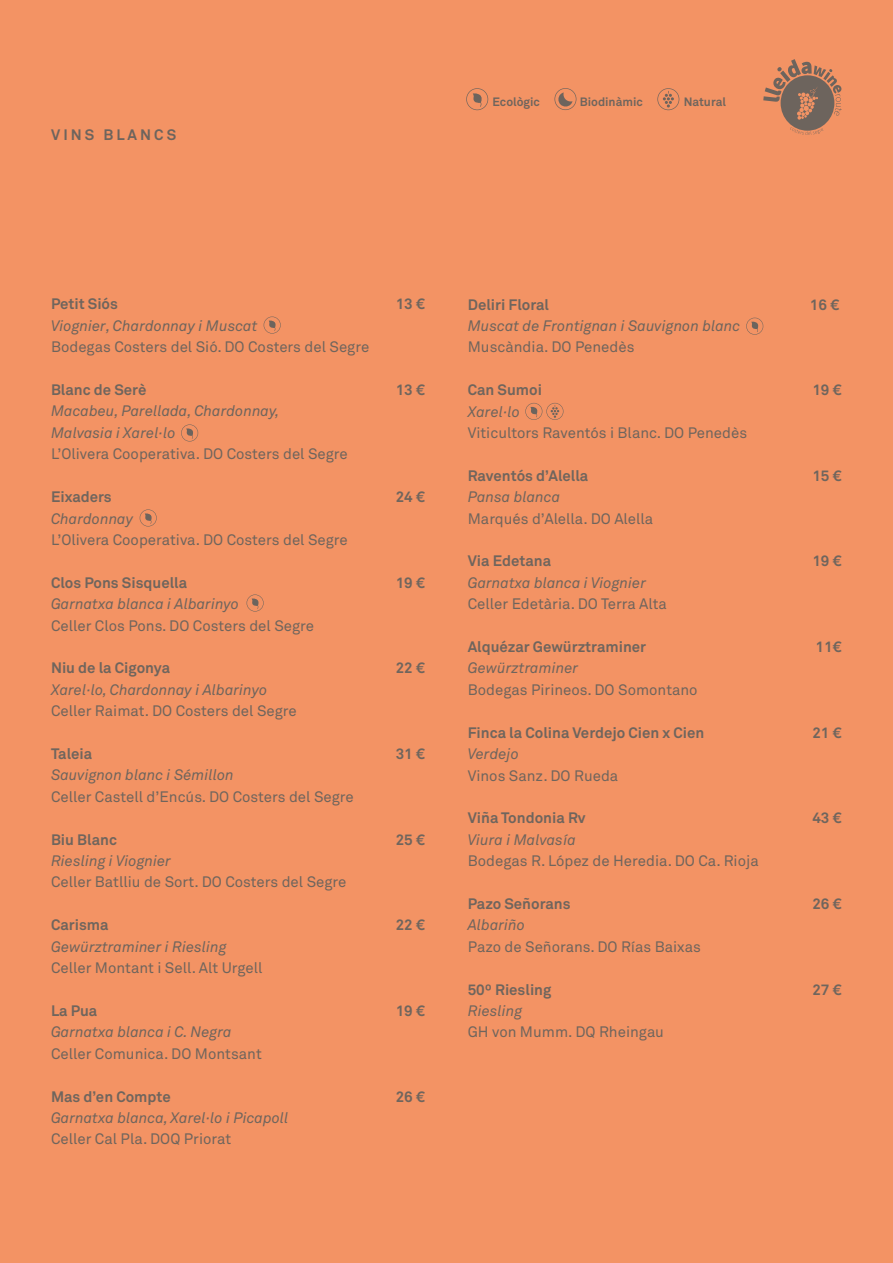
<style>
.page{position:relative;width:893px;height:1263px;background:#f39364}
.page>*{position:absolute;margin:0;border:0;box-sizing:border-box;transform-origin:0 0}
.t1{font:15px "Akkurat Pro";color:#6f655d}
.t2{font:italic 15px/21.5px "Akkurat Pro";color:#6f655d}
.t3{font:700 15px "Akkurat Pro";color:#6f655d}
.t4{font:700 15px "Akkurat Pro";letter-spacing:.2em;color:#6d645d}
.t5{font:700 12px "Akkurat Pro";color:#6f655d}
</style>
<div class="page">
<svg style="left:763px;top:59px;width:79px;height:76px"></svg>
<svg style="left:657px;top:88px;width:22px;height:22px"></svg>
<svg style="left:554px;top:88px;width:22px;height:22px"></svg>
<svg style="left:466px;top:88px;width:22px;height:22px"></svg>
<svg style="left:264px;top:317px;width:17px;height:17px"></svg>
<svg style="left:181px;top:424px;width:17px;height:17px"></svg>
<svg style="left:140px;top:509px;width:17px;height:17px"></svg>
<svg style="left:247px;top:594px;width:17px;height:17px"></svg>
<svg style="left:746px;top:318px;width:17px;height:17px"></svg>
<svg style="left:525px;top:403px;width:38px;height:17px"></svg>
<p class="t4" style="left:51px;top:125px;width:126px">VINS BLANCS</p>
<p class="t5" style="left:492px;top:95px;width:49px">Ecològic</p>
<p class="t5" style="left:580px;top:95px;width:65px">Biodinàmic</p>
<p class="t5" style="left:684px;top:95px;width:44px">Natural</p>
<p class="t3" style="left:51px;top:295px;width:68px">Petit Siós</p>
<p class="t3" style="left:396px;top:295px;width:31px">13 €</p>
<p class="t2" style="left:51px;top:315px;width:208px">Viognier, Chardonnay i Muscat</p>
<p class="t1" style="left:51px;top:338px;width:320px">Bodegas Costers del Sió. DO Costers del Segre</p>
<p class="t3" style="left:51px;top:380px;width:97px">Blanc de Serè</p>
<p class="t3" style="left:396px;top:380px;width:31px">13 €</p>
<p class="t2" style="left:51px;top:401px;width:230px">Macabeu, Parellada, Chardonnay,<br>Malvasia i Xarel·lo</p>
<p class="t1" style="left:51px;top:445px;width:298px">L’Olivera Cooperativa. DO Costers del Segre</p>
<p class="t3" style="left:51px;top:487px;width:62px">Eixaders</p>
<p class="t3" style="left:396px;top:487px;width:31px">24 €</p>
<p class="t2" style="left:51px;top:508px;width:84px">Chardonnay</p>
<p class="t1" style="left:51px;top:531px;width:298px">L’Olivera Cooperativa. DO Costers del Segre</p>
<p class="t3" style="left:51px;top:573px;width:138px">Clos Pons Sisquella</p>
<p class="t3" style="left:396px;top:573px;width:31px">19 €</p>
<p class="t2" style="left:51px;top:593px;width:189px">Garnatxa blanca i Albarinyo</p>
<p class="t1" style="left:51px;top:617px;width:265px">Celler Clos Pons. DO Costers del Segre</p>
<p class="t3" style="left:51px;top:659px;width:121px">Niu de la Cigonya</p>
<p class="t3" style="left:396px;top:659px;width:31px">22 €</p>
<p class="t2" style="left:51px;top:679px;width:218px">Xarel·lo, Chardonnay i Albarinyo</p>
<p class="t1" style="left:51px;top:702px;width:247px">Celler Raimat. DO Costers del Segre</p>
<p class="t3" style="left:51px;top:744px;width:43px">Taleia</p>
<p class="t3" style="left:396px;top:744px;width:31px">31 €</p>
<p class="t2" style="left:51px;top:765px;width:184px">Sauvignon blanc i Sémillon</p>
<p class="t1" style="left:51px;top:788px;width:304px">Celler Castell d’Encús. DO Costers del Segre</p>
<p class="t3" style="left:51px;top:830px;width:67px">Biu Blanc</p>
<p class="t3" style="left:396px;top:830px;width:31px">25 €</p>
<p class="t2" style="left:51px;top:850px;width:122px">Riesling i Viognier</p>
<p class="t1" style="left:51px;top:873px;width:297px">Celler Batlliu de Sort. DO Costers del Segre</p>
<p class="t3" style="left:51px;top:916px;width:59px">Carisma</p>
<p class="t3" style="left:396px;top:916px;width:31px">22 €</p>
<p class="t2" style="left:51px;top:936px;width:177px">Gewürztraminer i Riesling</p>
<p class="t1" style="left:51px;top:959px;width:213px">Celler Montant i Sell. Alt Urgell</p>
<p class="t3" style="left:51px;top:1001px;width:48px">La Pua</p>
<p class="t3" style="left:396px;top:1001px;width:31px">19 €</p>
<p class="t2" style="left:51px;top:1022px;width:182px">Garnatxa blanca i C. Negra</p>
<p class="t1" style="left:51px;top:1045px;width:212px">Celler Comunica. DO Montsant</p>
<p class="t3" style="left:51px;top:1087px;width:121px">Mas d’en Compte</p>
<p class="t3" style="left:396px;top:1087px;width:31px">26 €</p>
<p class="t2" style="left:51px;top:1107px;width:239px">Garnatxa blanca, Xarel·lo i Picapoll</p>
<p class="t1" style="left:51px;top:1130px;width:182px">Celler Cal Pla. DOQ Priorat</p>
<p class="t3" style="left:468px;top:295px;width:83px">Deliri Floral</p>
<p class="t3" style="left:810px;top:295px;width:31px">16 €</p>
<p class="t2" style="left:468px;top:315px;width:274px">Muscat de Frontignan i Sauvignon blanc</p>
<p class="t1" style="left:468px;top:338px;width:168px">Muscàndia. DO Penedès</p>
<p class="t3" style="left:468px;top:381px;width:76px">Can Sumoi</p>
<p class="t3" style="left:812px;top:381px;width:31px">19 €</p>
<p class="t2" style="left:468px;top:401px;width:54px">Xarel·lo</p>
<p class="t1" style="left:468px;top:424px;width:281px">Viticultors Raventós i Blanc. DO Penedès</p>
<p class="t3" style="left:468px;top:466px;width:122px">Raventós d’Alella</p>
<p class="t3" style="left:812px;top:466px;width:31px">15 €</p>
<p class="t2" style="left:468px;top:487px;width:94px">Pansa blanca</p>
<p class="t1" style="left:468px;top:510px;width:187px">Marqués d’Alella. DO Alella</p>
<p class="t3" style="left:468px;top:552px;width:85px">Via Edetana</p>
<p class="t3" style="left:812px;top:552px;width:31px">19 €</p>
<p class="t2" style="left:468px;top:572px;width:180px">Garnatxa blanca i Viognier</p>
<p class="t1" style="left:468px;top:595px;width:201px">Celler Edetària. DO Terra Alta</p>
<p class="t3" style="left:468px;top:637px;width:180px">Alquézar Gewürztraminer</p>
<p class="t3" style="left:815px;top:637px;width:28px">11€</p>
<p class="t2" style="left:468px;top:658px;width:112px">Gewürztraminer</p>
<p class="t1" style="left:468px;top:681px;width:231px">Bodegas Pirineos. DO Somontano</p>
<p class="t3" style="left:468px;top:723px;width:238px">Finca la Colina Verdejo Cien x Cien</p>
<p class="t3" style="left:812px;top:723px;width:31px">21 €</p>
<p class="t2" style="left:468px;top:743px;width:53px">Verdejo</p>
<p class="t1" style="left:468px;top:766px;width:152px">Vinos Sanz. DO Rueda</p>
<p class="t3" style="left:468px;top:809px;width:119px">Viña Tondonia Rv</p>
<p class="t3" style="left:812px;top:809px;width:31px">43 €</p>
<p class="t2" style="left:468px;top:829px;width:110px">Viura i Malvasía</p>
<p class="t1" style="left:468px;top:852px;width:292px">Bodegas R. López de Heredia. DO Ca. Rioja</p>
<p class="t3" style="left:468px;top:894px;width:104px">Pazo Señorans</p>
<p class="t3" style="left:812px;top:894px;width:31px">26 €</p>
<p class="t2" style="left:468px;top:915px;width:59px">Albariño</p>
<p class="t1" style="left:468px;top:938px;width:235px">Pazo de Señorans. DO Rías Baixas</p>
<p class="t3" style="left:468px;top:980px;width:85px">50º Riesling</p>
<p class="t3" style="left:812px;top:980px;width:31px">27 €</p>
<p class="t2" style="left:468px;top:1000px;width:56px">Riesling</p>
<p class="t1" style="left:468px;top:1023px;width:198px">GH von Mumm. DQ Rheingau</p>
</div>
